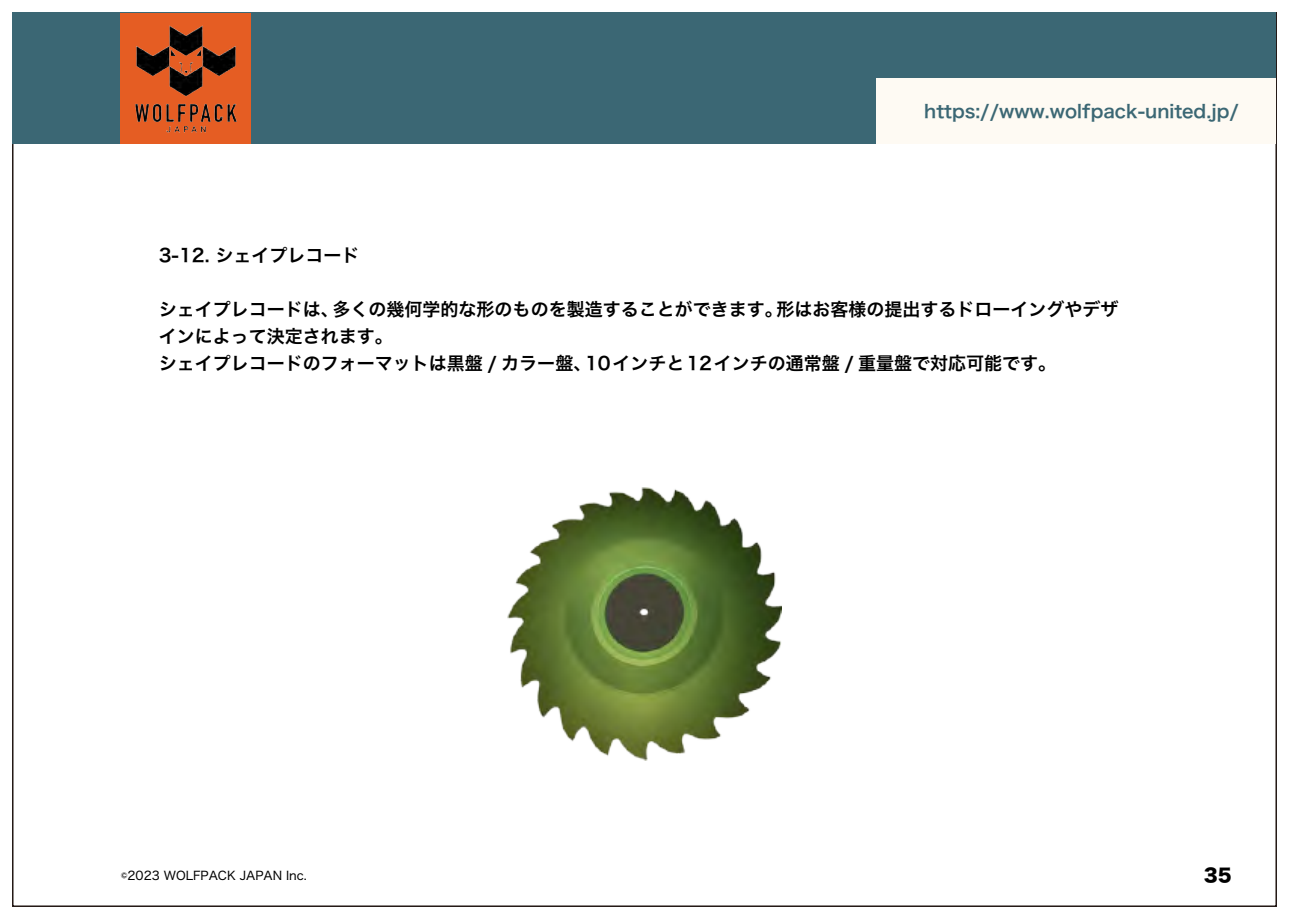
<style>
.page{position:relative;width:1289px;height:919px;background:#fff}
.page>*{position:absolute;margin:0;border:0;box-sizing:border-box;transform-origin:0 0}
.t1{font:18px/27px "Hiragino Sans W6";color:#000}
.t2{font:18px "Hiragino Sans W6";color:#3b6774}
.t3{font:18px "Hira Kaku Std W8";color:#000}
.t4{font:12px "Hiragino Sans W4";color:#000}
</style>
<div class="page">
<div style="left:13px;top:13px;width:1263px;height:131px;background:#3b6774"></div>
<div style="left:121px;top:14px;width:130px;height:130px;background:#e55d23"></div>
<div style="left:876px;top:78px;width:400px;height:66px;background:#fefaf3"></div>
<img style="left:135px;top:25px;width:102px;height:108px">
<img style="left:508px;top:487px;width:273px;height:273px">
<p class="t2" style="left:924px;top:95px;width:316px">https://www.wolfpack-united.jp/</p>
<p class="t1" style="left:159px;top:241px;width:202px">3-12. シェイプレコード</p>
<p class="t1" style="left:159px;top:295px;width:961px">シェイプレコードは、多くの幾何学的な形のものを製造することができます。形はお客様の提出するドローイングやデザインによって決定されます。<br>シェイプレコードのフォーマットは黒盤 / カラー盤、10インチと12インチの通常盤 / 重量盤で対応可能です。</p>
<p class="t4" style="left:121px;top:864px;width:188px">©2023 WOLFPACK JAPAN Inc.</p>
<p class="t3" style="left:1203px;top:865px;width:29px">35</p>
</div>
